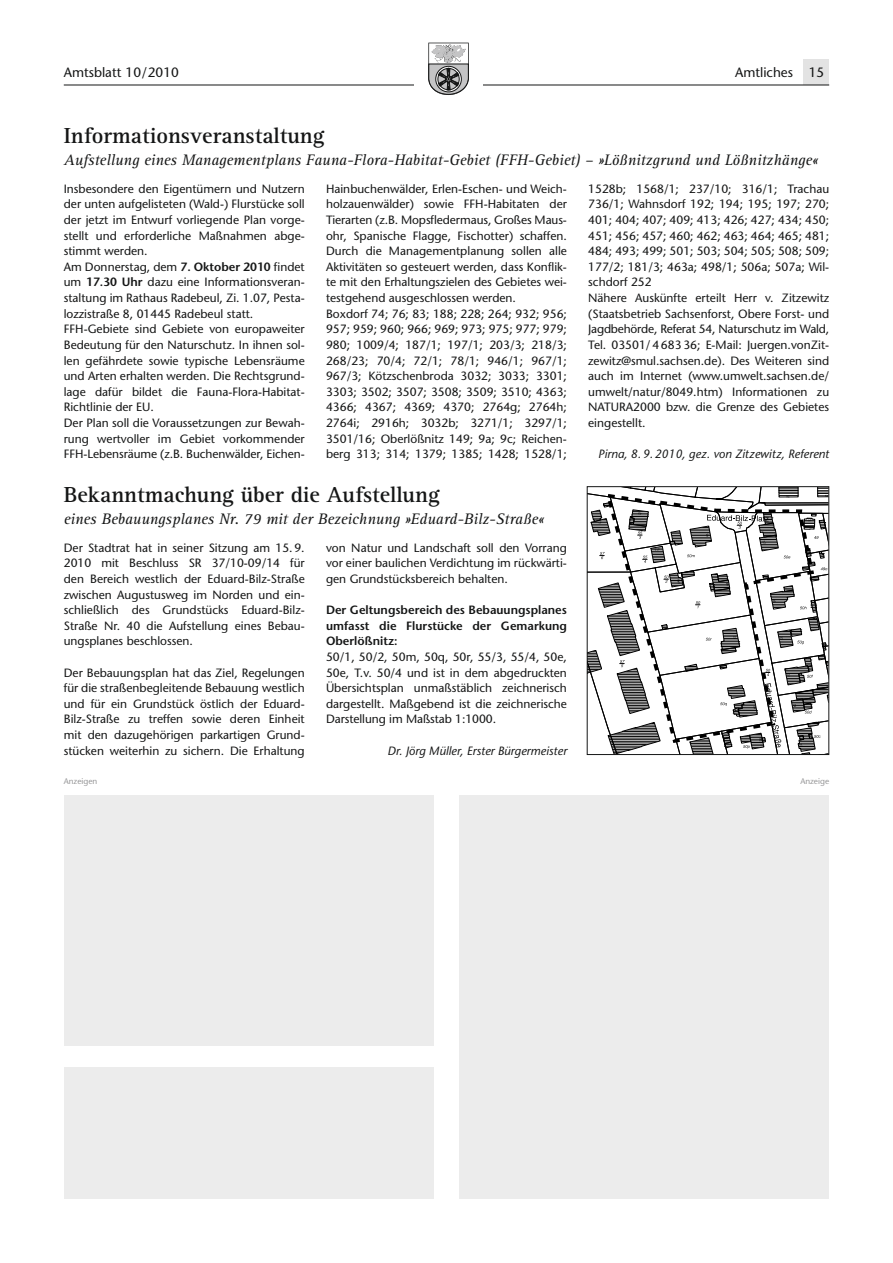
<style>
.page{position:relative;width:893px;height:1263px;background:#fff}
.page>*{position:absolute;margin:0;border:0;box-sizing:border-box;transform-origin:0 0}
.t1{font:700 22.5px "Rotis Serif";color:#151616}
.t2{font:italic 15.75px "Rotis Serif";color:#151616}
.t3{font:13.5px "Stone Sans";color:#151616}
.t4{font:12px/15.6px "Stone Sans";color:#151616;text-align:justify}
.t5{font:600 12px/15.6px "Stone Sans";color:#151616;text-align:justify}
.t6{font:italic 12px "Stone Sans";color:#151616}
.t7{font:8.25px "Stone Sans";color:#989899}
.s1{font-weight:600}
</style>
<div class="page">
<div style="left:804px;top:60px;width:25px;height:25px;background:#e3e3e3"></div>
<hr style="left:64px;top:85px;width:765px;height:1px;background:#151616">
<div style="left:415px;top:38px;width:68px;height:64px;background:#fff"></div>
<svg style="left:428px;top:43px;width:41px;height:52px"></svg>
<svg style="left:589px;top:488px;width:238px;height:265px"></svg>
<div style="left:587px;top:486px;width:242px;height:269px;border:1px solid #151616"></div>
<div style="left:64px;top:1067px;width:370px;height:132px;background:#ececec"></div>
<div style="left:64px;top:795px;width:370px;height:251px;background:#ececec"></div>
<div style="left:459px;top:795px;width:370px;height:404px;background:#ececec"></div>
<p class="t3" style="left:64px;top:67px;width:117px">Amtsblatt 10/2010</p>
<p class="t3" style="left:735px;top:67px;width:91px">Amtliches 15</p>
<h1 class="t1" style="left:64px;top:128px;width:262px">Informationsveranstaltung</h1>
<h2 class="t2" style="left:64px;top:154px;width:756px">Aufstellung eines Managementplans Fauna-Flora-Habitat-Gebiet (FFH-Gebiet) – »Lößnitzgrund und Lößnitzhänge«</h2>
<p class="t4" style="left:64px;top:182px;width:242px;text-align:left">Insbesondere den Eigentümern und Nutzern der unten aufgelisteten (Wald-) Flurstücke soll der jetzt im Entwurf vorliegende Plan vorge&shy;stellt und erforderliche Maßnahmen abge&shy;stimmt werden.<br>Am Donnerstag, dem <span class="s1">7. Oktober 2010</span> findet um <span class="s1">17.30 Uhr</span> dazu eine Informationsveran&shy;staltung im Rathaus Radebeul, Zi. 1.07, Pesta&shy;lozzistraße 8, 01445 Radebeul statt.<br>FFH-Gebiete sind Gebiete von europaweiter Bedeutung für den Naturschutz. In ihnen sol&shy;len gefährdete sowie typische Lebensräume und Arten erhalten werden. Die Rechtsgrund&shy;lage dafür bildet die Fauna-Flora-Habitat-Richtlinie der EU.<br>Der Plan soll die Voraussetzungen zur Bewah&shy;rung wertvoller im Gebiet vorkommender FFH-Lebensräume (z.B. Buchenwälder, Eichen-</p>
<p class="t4" style="left:326px;top:182px;width:242px;text-align:left">Hainbuchenwälder, Erlen-Eschen- und Weich&shy;holzauenwälder) sowie FFH-Habitaten der Tierarten (z.B. Mopsfledermaus, Großes Maus - ohr, Spanische Flagge, Fischotter) schaffen.<br>Durch die Managementplanung sollen alle Aktivitäten so gesteuert werden, dass Konflik&shy;te mit den Erhaltungszielen des Gebietes wei&shy;testgehend ausgeschlossen werden.<br>Boxdorf 74; 76; 83; 188; 228; 264; 932; 956; 957; 959; 960; 966; 969; 973; 975; 977; 979; 980; 1009/4; 187/1; 197/1; 203/3; 218/3; 268/23; 70/4; 72/1; 78/1; 946/1; 967/1; 967/3; Kötzschenbroda 3032; 3033; 3301; 3303; 3502; 3507; 3508; 3509; 3510; 4363; 4366; 4367; 4369; 4370; 2764g; 2764h; 2764i; 2916h; 3032b; 3271/1; 3297/1; 3501/16; Oberlößnitz 149; 9a; 9c; Reichen&shy;berg 313; 314; 1379; 1385; 1428; 1528/1;</p>
<p class="t4" style="left:588px;top:182px;width:242px;text-align:left">1528b; 1568/1; 237/10; 316/1; Trachau 736/1; Wahnsdorf 192; 194; 195; 197; 270; 401; 404; 407; 409; 413; 426; 427; 434; 450; 451; 456; 457; 460; 462; 463; 464; 465; 481; 484; 493; 499; 501; 503; 504; 505; 508; 509; 177/2; 181/3; 463a; 498/1; 506a; 507a; Wil&shy;schdorf 252<br>Nähere Auskünfte erteilt Herr v. Zitzewitz (Staatsbetrieb Sachsenforst, Obere Forst- und Jagdbehörde, Referat 54, Naturschutz im Wald, Tel. 03501/ 4 683 36; E-Mail: Juergen.vonZit&shy;zewitz@smul.sachsen.de). Des Weiteren sind auch im Internet (www.umwelt.sachsen.de/ umwelt/natur/8049.htm) Informationen zu NATURA2000 bzw. die Grenze des Gebietes eingestellt.</p>
<p class="t6" style="left:598px;top:449px;width:233px">Pirna, 8. 9. 2010, gez. von Zitzewitz, Referent</p>
<h1 class="t1" style="left:64px;top:486px;width:377px">Bekanntmachung über die Aufstellung</h1>
<h2 class="t2" style="left:64px;top:513px;width:482px">eines Bebauungsplanes Nr. 79 mit der Bezeichnung »Eduard-Bilz-Straße«</h2>
<p class="t4" style="left:64px;top:541px;width:242px">Der Stadtrat hat in seiner Sitzung am 15. 9.<br>2010 mit Beschluss SR 37/10-09/14 für den Bereich westlich der Eduard-Bilz-Straße zwischen Augustusweg im Norden und ein - schließlich des Grundstücks Eduard-Bilz-Straße Nr. 40 die Aufstellung eines Bebau&shy;ungsplanes beschlossen.</p>
<p class="t4" style="left:64px;top:666px;width:242px">Der Bebauungsplan hat das Ziel, Regelungen für die straßenbegleitende Bebauung westlich und für ein Grundstück östlich der Eduard-Bilz-Straße zu treffen sowie deren Einheit mit den dazugehörigen parkartigen Grund&shy;stücken weiterhin zu sichern. Die Erhaltung</p>
<p class="t4" style="left:326px;top:541px;width:242px">von Natur und Landschaft soll den Vorrang vor einer baulichen Verdichtung im rückwärti&shy;gen Grundstücksbereich behalten.</p>
<p class="t5" style="left:326px;top:603px;width:242px">Der Geltungsbereich des Bebauungsplanes umfasst die Flurstücke der Gemarkung Oberlößnitz:</p>
<p class="t4" style="left:326px;top:650px;width:242px">50/1, 50/2, 50m, 50q, 50r, 55/3, 55/4, 50e, 50e, T.v. 50/4 und ist in dem abgedruckten Übersichtsplan unmaßstäblich zeichnerisch dargestellt. Maßgebend ist die zeichnerische Darstellung im Maßstab 1:1000.</p>
<p class="t6" style="left:388px;top:746px;width:181px">Dr. Jörg Müller, Erster Bürgermeister</p>
<p class="t7" style="left:64px;top:778px;width:35px">Anzeigen</p>
<p class="t7" style="left:800px;top:778px;width:30px">Anzeige</p>
</div>
